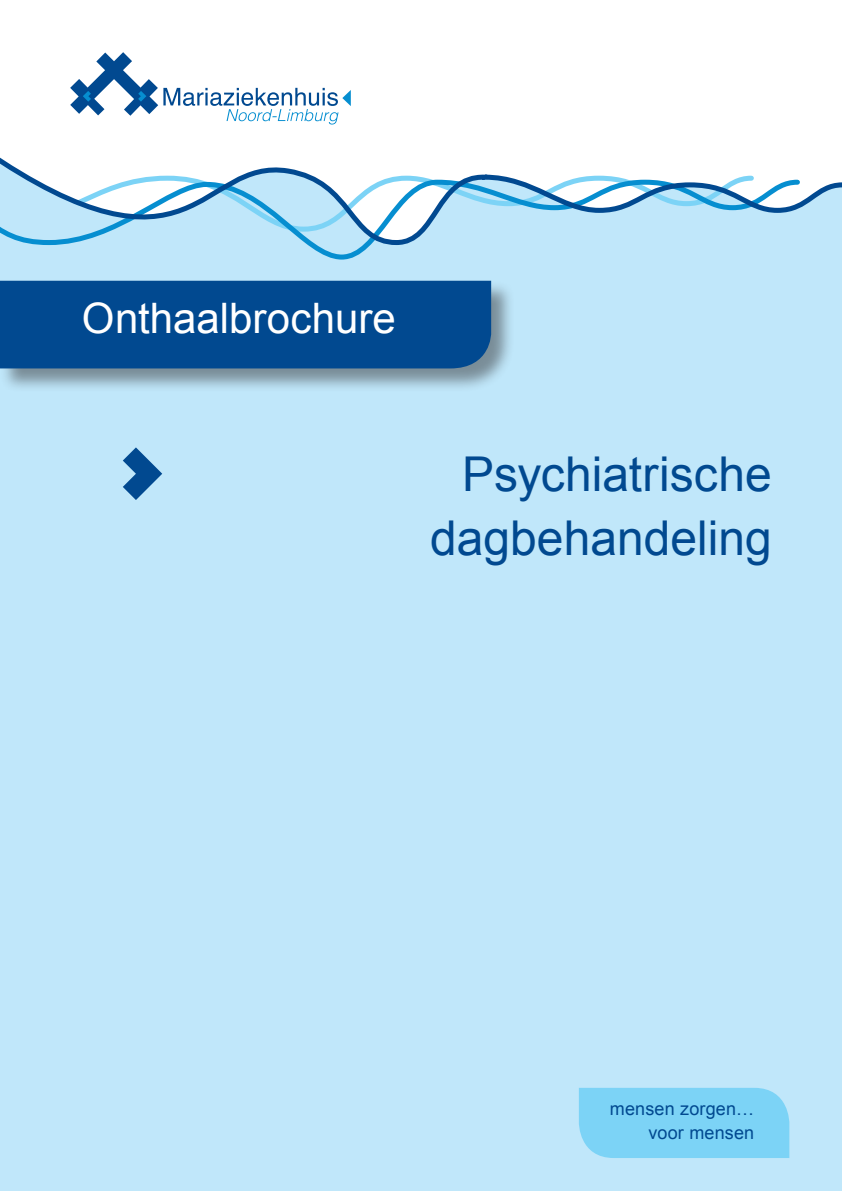
<style>
.page{position:relative;width:842px;height:1191px;background:#fff}
.page>*{position:absolute;margin:0;border:0;box-sizing:border-box;transform-origin:0 0}
._1_2_Cover_titel{font:48px "Arial";color:#014990}
._1_1_Cover_titel_bal{font:42px "Arial";color:#fff}
.t1{font:18px/24px "Arial";letter-spacing:.01em;color:#014990;text-align:right}
</style>
<div class="page">
<div style="left:0;top:296px;width:842px;height:895px;background:#c0e7fa"></div>
<svg style="left:0;top:157px;width:842px;height:139px"></svg>
<svg style="left:70px;top:52px;width:281px;height:73px"></svg>
<div style="left:579px;top:1087px;width:210px;height:71px;background:#7cd3f6"></div>
<svg style="left:123px;top:447px;width:39px;height:53px;background:#5f97c4"></svg>
<div style="left:0;top:281px;width:516px;height:111px;background:#231f20;opacity:.45"></div>
<div style="left:0;top:281px;width:491px;height:87px;background:#014990"></div>
<p class="_1_1_Cover_titel_bal" style="left:82px;top:291px;width:315px">Onthaalbrochure</p>
<p class="_1_2_Cover_titel" style="left:462px;top:443px;width:311px">Psychiatrische</p>
<p class="_1_2_Cover_titel" style="left:430px;top:506px;width:343px">dagbehandeling</p>
<p class="t1" style="left:610px;top:1097px;width:146px">mensen zorgen… voor mensen</p>
</div>
